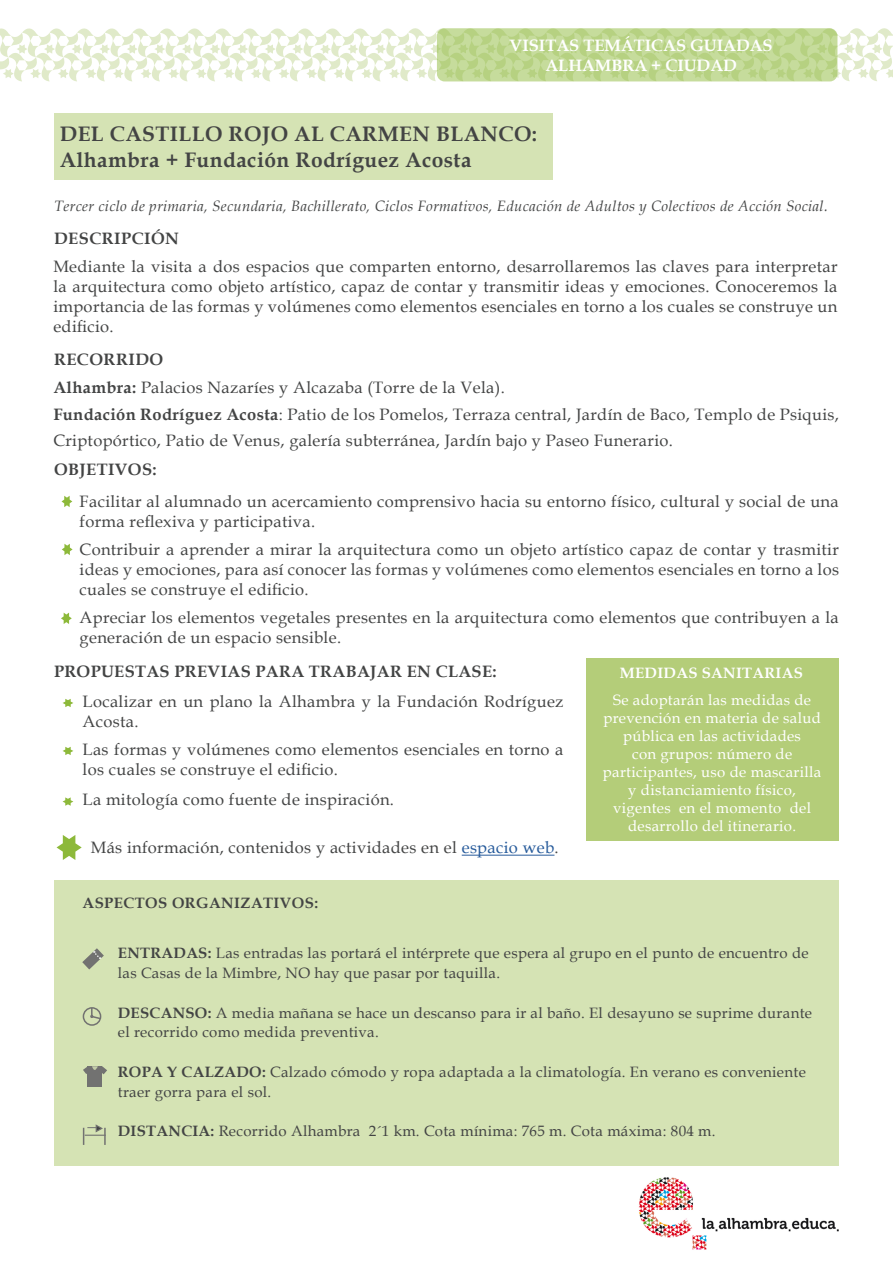
<style>
.page{position:relative;width:893px;height:1263px;background:#fff}
.page>*{position:absolute;margin:0;border:0;box-sizing:border-box;transform-origin:0 0}
.t1{font:700 21px/25.2px "Book Antiqua";letter-spacing:.02em;color:#434444}
.t2{font:16.5px/19.8px "Book Antiqua";letter-spacing:.02em;color:#434444}
.t3{font:700 16.5px "Book Antiqua";letter-spacing:.02em;color:#434444}
.t4{font:700 16.5px/19.8px "Book Antiqua";color:#fff;text-align:center}
.t5{font:15px/19.8px "Book Antiqua";letter-spacing:.02em;color:#434444}
.t6{font:15px/18px "Book Antiqua";letter-spacing:.02em;color:#fff;text-align:center}
.t7{font:italic 15px "Book Antiqua";letter-spacing:.02em;color:#434444}
.t8{font:700 15px "Book Antiqua";letter-spacing:.03em;color:#434444}
.t9{font:700 15px "Book Antiqua";letter-spacing:.02em;color:#fff}
.s1{font-weight:700}
.s2{color:#275b9b}
</style>
<div class="page">
<svg style="left:0;top:28px;width:893px;height:53px"></svg>
<svg style="left:437px;top:28px;width:400px;height:53px;background:#bfd791"></svg>
<div style="left:55px;top:880px;width:784px;height:285px;background:#d5e3b4"></div>
<img style="left:639px;top:1177px;width:200px;height:73px">
<div style="left:83px;top:1007px;width:18px;height:19px;border:2px solid #727271;border-radius:50%"></div>
<svg style="left:90px;top:1008px;width:12px;height:12px"></svg>
<svg style="left:82px;top:948px;width:22px;height:21px"></svg>
<div style="left:54px;top:113px;width:498px;height:66px;background:#d5e3b4"></div>
<svg style="left:83px;top:1123px;width:23px;height:22px"></svg>
<svg style="left:62px;top:496px;width:10px;height:11px"></svg>
<svg style="left:62px;top:544px;width:11px;height:11px"></svg>
<svg style="left:63px;top:699px;width:10px;height:8px"></svg>
<svg style="left:63px;top:747px;width:10px;height:8px"></svg>
<hr style="left:462px;top:855px;width:92px;height:1px;background:#275b9b">
<div style="left:587px;top:658px;width:252px;height:183px;background:#b4cd79"></div>
<svg style="left:57px;top:835px;width:25px;height:25px"></svg>
<svg style="left:61px;top:613px;width:11px;height:11px"></svg>
<svg style="left:63px;top:797px;width:10px;height:9px"></svg>
<div style="left:88px;top:1066px;width:14px;height:21px;background:#727271"></div>
<svg style="left:83px;top:1066px;width:24px;height:8px"></svg>
<p class="t4" style="left:510px;top:35px;width:265px">VISITAS TEMÁTICAS GUIADAS<br>ALHAMBRA + CIUDAD</p>
<p class="t1" style="left:60px;top:122px;width:479px">DEL CASTILLO ROJO AL CARMEN BLANCO:<br>Alhambra + Fundación Rodríguez Acosta</p>
<p class="t7" style="left:54px;top:195px;width:775px">Tercer ciclo de primaria, Secundaria, Bachillerato, Ciclos Formativos, Educación de Adultos y Colectivos de Acción Social.</p>
<p class="t3" style="left:54px;top:227px;width:127px">DESCRIPCIÓN</p>
<p class="t2" style="left:53px;top:256px;width:786px;text-align:justify">Mediante la visita a dos espacios que comparten entorno, desarrollaremos las claves para interpretar la arquitectura como objeto artístico, capaz de contar y transmitir ideas y emociones. Conoceremos la importancia de las formas y volúmenes como elementos esenciales en torno a los cuales se construye un edificio.</p>
<p class="t3" style="left:54px;top:348px;width:111px">RECORRIDO</p>
<p class="t2" style="left:53px;top:373px;width:787px;line-height:27px"><span class="s1">Alhambra:</span> Palacios Nazaríes y Alcazaba (Torre de la Vela).<br><span class="s1">Fundación Rodríguez Acosta</span>: Patio de los Pomelos, Terraza central, Jardín de Baco, Templo de Psiquis,<br>Criptopórtico, Patio de Venus, galería subterránea, Jardín bajo y Paseo Funerario.</p>
<p class="t3" style="left:54px;top:458px;width:104px">OBJETIVOS:</p>
<p class="t2" style="left:80px;top:491px;width:761px">Facilitar al alumnado un acercamiento comprensivo hacia su entorno físico, cultural y social de una forma reflexiva y participativa.</p>
<p class="t2" style="left:80px;top:539px;width:761px;text-align:justify">Contribuir a aprender a mirar la arquitectura como un objeto artístico capaz de contar y trasmitir ideas y emociones, para así conocer las formas y volúmenes como elementos esenciales en torno a los cuales se construye el edificio.</p>
<p class="t2" style="left:80px;top:607px;width:761px">Apreciar los elementos vegetales presentes en la arquitectura como elementos que contribuyen a la generación de un espacio sensible.</p>
<p class="t3" style="left:54px;top:660px;width:444px">PROPUESTAS PREVIAS PARA TRABAJAR EN CLASE:</p>
<p class="t2" style="left:83px;top:691px;width:482px">Localizar en un plano la Alhambra y la Fundación Rodríguez<br>Acosta.</p>
<p class="t2" style="left:83px;top:739px;width:482px">Las formas y volúmenes como elementos esenciales en torno a los cuales se construye el edificio.</p>
<p class="t2" style="left:83px;top:789px;width:313px">La mitología como fuente de inspiración.</p>
<p class="t2" style="left:91px;top:837px;width:469px">Más información, contenidos y actividades en el <span class="s2">espacio web</span>.</p>
<p class="t9" style="left:620px;top:663px;width:185px">MEDIDAS SANITARIAS</p>
<p class="t6" style="left:603px;top:690px;width:220px">Se adoptarán las medidas de prevención en materia de salud pública en las actividades<br>con grupos: número de participantes, uso de mascarilla y distanciamiento físico, vigentes en el momento del desarrollo del itinerario.</p>
<p class="t8" style="left:83px;top:893px;width:237px">ASPECTOS ORGANIZATIVOS:</p>
<p class="t5" style="left:118px;top:943px;width:692px"><span class="s1">ENTRADAS:</span> Las entradas las portará el intérprete que espera al grupo en el punto de encuentro de las Casas de la Mimbre, NO hay que pasar por taquilla.</p>
<p class="t5" style="left:118px;top:1002px;width:696px"><span class="s1">DESCANSO:</span> A media mañana se hace un descanso para ir al baño. El desayuno se suprime durante el recorrido como medida preventiva.</p>
<p class="t5" style="left:118px;top:1062px;width:689px"><span class="s1">ROPA Y CALZADO:</span> Calzado cómodo y ropa adaptada a la climatología. En verano es conveniente traer gorra para el sol.</p>
<p class="t5" style="left:118px;top:1121px;width:599px"><span class="s1">DISTANCIA:</span> Recorrido Alhambra 2´1 km. Cota mínima: 765 m. Cota máxima: 804 m.</p>
</div>
